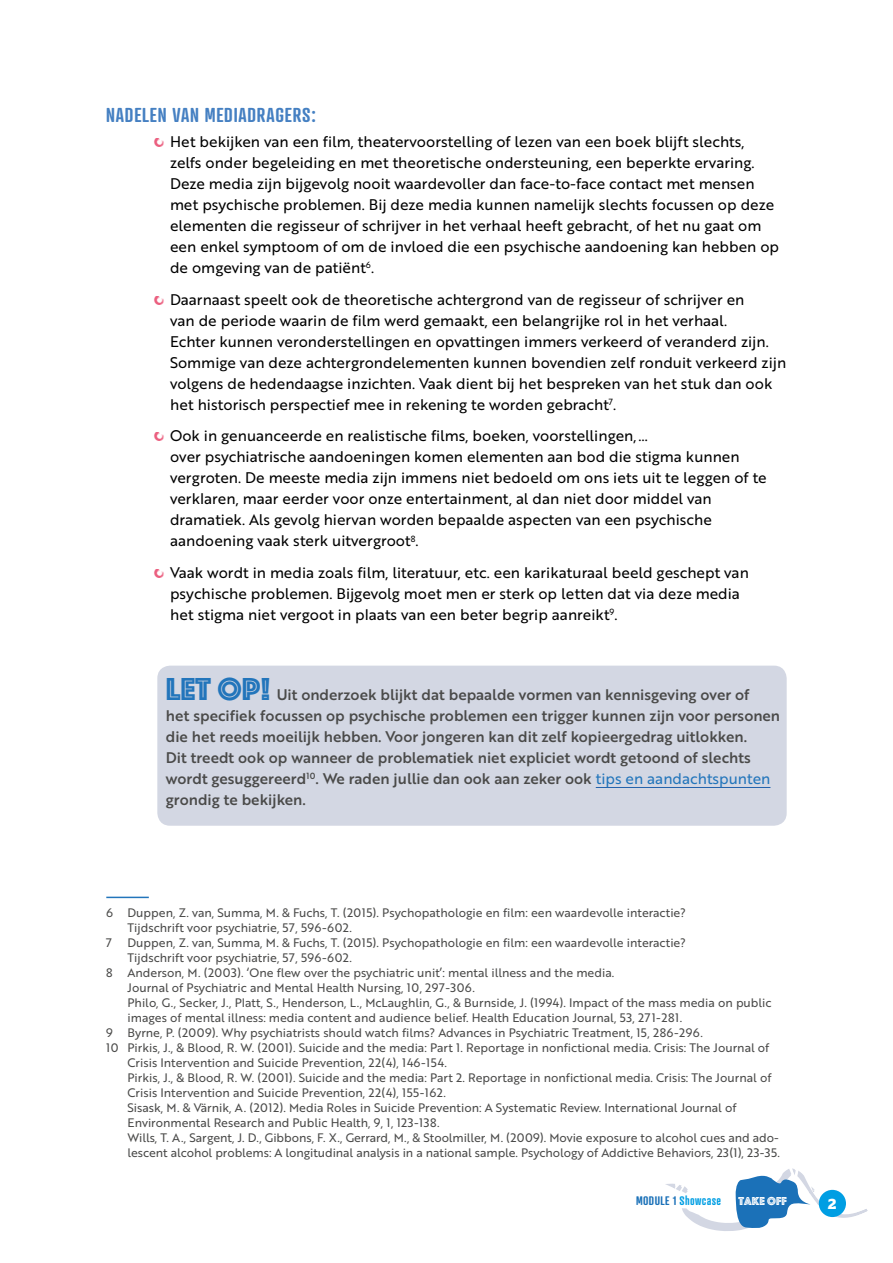
<style>
.page{position:relative;width:893px;height:1263px;background:#fff}
.page>*{position:absolute;margin:0;border:0;box-sizing:border-box;transform-origin:0 0}
.t1{font:600 19.5px "Atrament";letter-spacing:.04em;color:#4580c2}
.t2{font:15px/21px "Brother 1816 Regular";color:#000}
.t3{font:15px/21px "Brother 1816 Medium";color:#4a4a49}
.t4{font:900 15px "Lexia";color:#fff}
.t5{font:12px "Brother 1816 Regular";color:#4a4a49}
.t6{font:600 12px "Atrament";letter-spacing:.03em;color:#009ee3}
.t7{font:12px "Phosphate Inline";color:#fff}
.s1{font-family:"gooooly";font-size:48px;color:#eb5f7f}
.s2{font-family:"Phosphate Inline";font-size:33px;color:#2275bb}
.s3{font-family:"Brother 1816 Regular";color:#2275bb}
.s4{color:#1b71b8}
</style>
<div class="page">
<svg style="left:665px;top:1168px;width:203px;height:63px"></svg>
<div style="left:819px;top:1190px;width:27px;height:27px;background:#009ee3;border-radius:50%"></div>
<div style="left:157px;top:666px;width:630px;height:160px;background:#d3d7e3;border-radius:13px"></div>
<hr style="left:596px;top:787px;width:174px;height:1px;background:#2262ac">
<hr style="left:106px;top:897px;width:43px;height:1px;background:#2275bb">
<h1 class="t1" style="left:106px;top:103px;width:211px">NADELEN VAN MEDIADRAGERS:</h1>
<p class="t2" style="left:170px;top:131px;width:611px;text-indent:-17px"><span class="s1">•</span> Het bekijken van een film, theatervoorstelling of lezen van een boek blijft slechts, zelfs onder begeleiding en met theoretische ondersteuning, een beperkte ervaring.<br>Deze media zijn bijgevolg nooit waardevoller dan face-to-face contact met mensen met psychische problemen. Bij deze media kunnen namelijk slechts focussen op deze elementen die regisseur of schrijver in het verhaal heeft gebracht, of het nu gaat om een enkel symptoom of om de invloed die een psychische aandoening kan hebben op de omgeving van de patiënt<sup>6</sup>.</p>
<p class="t2" style="left:170px;top:288px;width:618px;text-indent:-17px"><span class="s1">•</span> Daarnaast speelt ook de theoretische achtergrond van de regisseur of schrijver en<br>van de periode waarin de film werd gemaakt, een belangrijke rol in het verhaal.<br>Echter kunnen veronderstellingen en opvattingen immers verkeerd of veranderd zijn.<br>Sommige van deze achtergrondelementen kunnen bovendien zelf ronduit verkeerd zijn volgens de hedendaagse inzichten. Vaak dient bij het bespreken van het stuk dan ook het historisch perspectief mee in rekening te worden gebracht<sup>7</sup>.</p>
<p class="t2" style="left:170px;top:425px;width:598px;text-indent:-17px"><span class="s1">•</span> Ook in genuanceerde en realistische films, boeken, voorstellingen,…<br>over psychiatrische aandoeningen komen elementen aan bod die stigma kunnen vergroten. De meeste media zijn immens niet bedoeld om ons iets uit te leggen of te verklaren, maar eerder voor onze entertainment, al dan niet door middel van dramatiek. Als gevolg hiervan worden bepaalde aspecten van een psychische aandoening vaak sterk uitvergroot<sup>8</sup>.</p>
<p class="t2" style="left:170px;top:562px;width:580px;text-indent:-17px"><span class="s1">•</span> Vaak wordt in media zoals film, literatuur, etc. een karikaturaal beeld geschept van psychische problemen. Bijgevolg moet men er sterk op letten dat via deze media het stigma niet vergoot in plaats van een beter begrip aanreikt<sup>9</sup>.</p>
<p class="t3" style="left:166px;top:684px;width:616px"><span class="s2">LET OP!</span> Uit onderzoek blijkt dat bepaalde vormen van kennisgeving over of<br>het specifiek focussen op psychische problemen een trigger kunnen zijn voor personen die het reeds moeilijk hebben. Voor jongeren kan dit zelf kopieergedrag uitlokken.<br>Dit treedt ook op wanneer de problematiek niet expliciet wordt getoond of slechts wordt gesuggereerd<sup>10</sup>. We raden jullie dan ook aan zeker ook <span class="s3">tips en aandachtspunten </span>grondig te bekijken.</p>
<p class="t5" style="left:106px;top:903px;width:581px">6 Duppen, Z. van, Summa, M. &amp; Fuchs, T. (2015). Psychopathologie en film: een waardevolle interactie?</p>
<p class="t5" style="left:128px;top:918px;width:226px">Tijdschrift voor psychiatrie, 57, 596-602.</p>
<p class="t5" style="left:106px;top:933px;width:7px">7</p>
<p class="t5" style="left:128px;top:933px;width:560px">Duppen, Z. van, Summa, M. &amp; Fuchs, T. (2015). Psychopathologie en film: een waardevolle interactie?</p>
<p class="t5" style="left:128px;top:948px;width:226px">Tijdschrift voor psychiatrie, 57, 596-602.</p>
<p class="t5" style="left:106px;top:963px;width:509px">8 Anderson, M. (2003). ‘One flew over the psychiatric unit’: mental illness and the media.</p>
<p class="t5" style="left:128px;top:978px;width:349px">Journal of Psychiatric and Mental Health Nursing, 10, 297-306.</p>
<p class="t5" style="left:128px;top:993px;width:645px">Philo, G., Secker, J., Platt, S., Henderson, L., McLaughlin, G., &amp; Burnside, J. (1994). Impact of the mass media on public</p>
<p class="t5" style="left:128px;top:1008px;width:556px">images of mental illness: media content and audience belief. Health Education Journal, 53, 271-281.</p>
<p class="t5" style="left:106px;top:1023px;width:598px">9 Byrne, P. (2009). Why psychiatrists should watch films? Advances in Psychiatric Treatment, 15, 286-296.</p>
<p class="t5" style="left:106px;top:1038px;width:665px">10 Pirkis, J., &amp; Blood, R. W. (2001). Suicide and the media: Part 1. Reportage in nonfictional media. Crisis: The Journal of</p>
<p class="t5" style="left:128px;top:1053px;width:321px">Crisis Intervention and Suicide Prevention, 22(4), 146-154.</p>
<p class="t5" style="left:128px;top:1068px;width:645px">Pirkis, J., &amp; Blood, R. W. (2001). Suicide and the media: Part 2. Reportage in nonfictional media. Crisis: The Journal of</p>
<p class="t5" style="left:128px;top:1083px;width:320px">Crisis Intervention and Suicide Prevention, 22(4), 155-162.</p>
<p class="t5" style="left:128px;top:1098px;width:610px">Sisask, M. &amp; Värnik, A. (2012). Media Roles in Suicide Prevention: A Systematic Review. International Journal of</p>
<p class="t5" style="left:128px;top:1113px;width:313px">Environmental Research and Public Health, 9, 1, 123-138.</p>
<p class="t5" style="left:128px;top:1128px;width:653px">Wills, T. A., Sargent, J. D., Gibbons, F. X., Gerrard, M., &amp; Stoolmiller, M. (2009). Movie exposure to alcohol cues and ado-</p>
<p class="t5" style="left:128px;top:1143px;width:654px">lescent alcohol problems: A longitudinal analysis in a national sample. Psychology of Addictive Behaviors, 23(1), 23-35.</p>
<p class="t6" style="left:636px;top:1193px;width:86px"><span class="s4">MODULE 1</span> Showcase</p>
<p class="t7" style="left:739px;top:1192px;width:50px">TAKE OFF</p>
<p class="t4" style="left:828px;top:1193px;width:11px">2</p>
</div>
